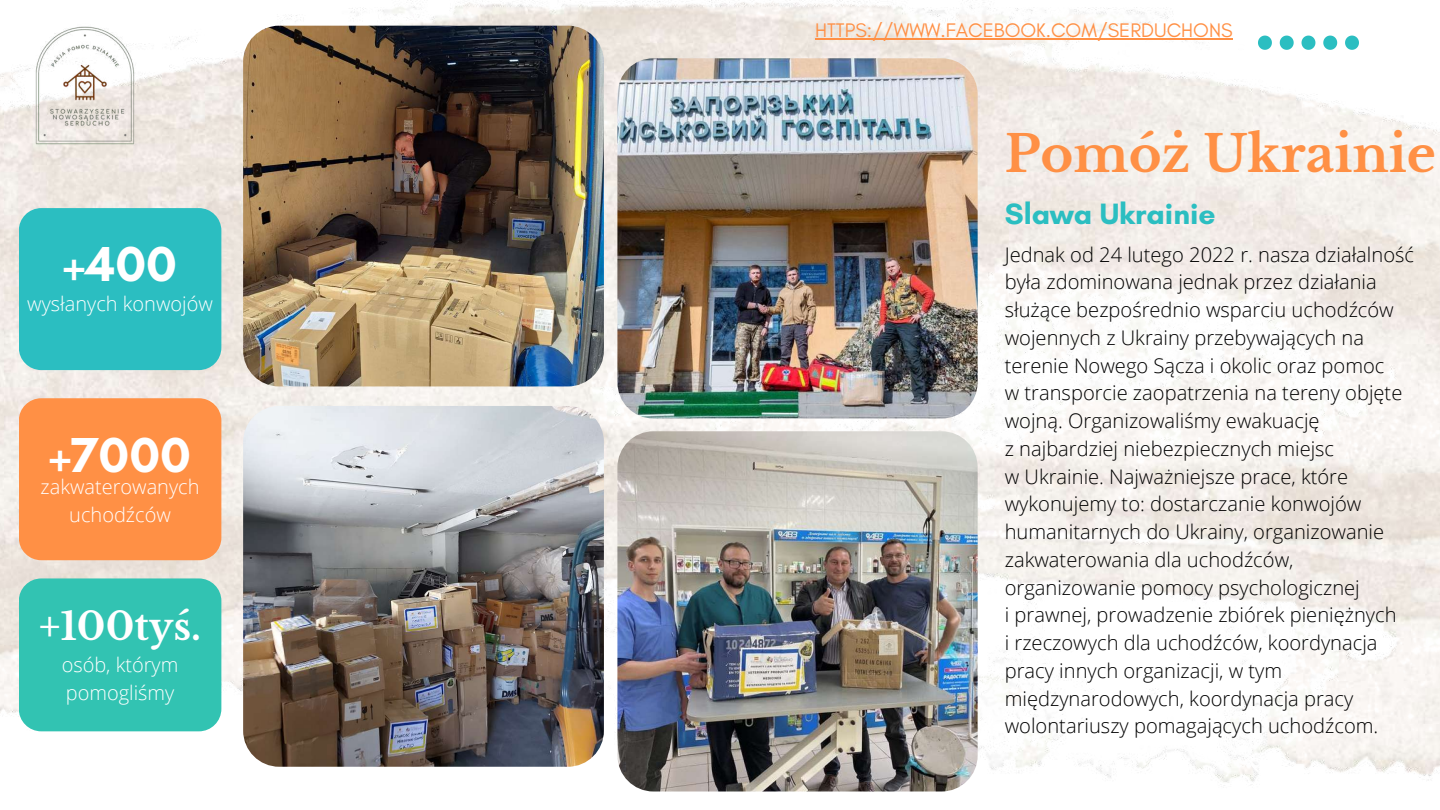
<style>
.page{position:relative;width:1440px;height:810px;background:#fff}
.page>*{position:absolute;margin:0;border:0;box-sizing:border-box;transform-origin:0 0}
.t1{font:700 50px "Libre Baskerville";color:#ff9045}
.t2{font:700 50px "Glacial Indifference";color:#fff}
.t3{font:700 38px "Libre Baskerville";color:#fff}
.t4{font:700 30px "Glacial Indifference";color:#2bbec1}
.t5{font:300 20.1px/27.8px "Open Sans";color:#000}
.t6{font:300 20px/27.8px "Open Sans";color:#fff;text-align:center}
.t7{font:20px "Glacial Indifference";color:#ff9045}
</style>
<div class="page">
<img style="left:0;top:0;width:1440px;height:786px">
<svg style="left:1258px;top:36px;width:14px;height:14px"></svg>
<svg style="left:1280px;top:36px;width:14px;height:14px"></svg>
<svg style="left:1302px;top:36px;width:13px;height:14px"></svg>
<svg style="left:1323px;top:36px;width:14px;height:14px"></svg>
<svg style="left:1345px;top:36px;width:14px;height:14px"></svg>
<img style="left:0;top:0;width:170px;height:170px">
<img style="left:617px;top:58px;width:361px;height:361px;border-radius:36px">
<img style="left:617px;top:431px;width:361px;height:361px;border-radius:36px">
<img style="left:243px;top:26px;width:361px;height:360px;border-radius:36px">
<img style="left:243px;top:406px;width:361px;height:361px;border-radius:36px">
<div style="left:19px;top:208px;width:202px;height:162px;background:#2bbec1;border-radius:23px"></div>
<div style="left:19px;top:398px;width:202px;height:162px;background:#ff9045;border-radius:23px"></div>
<div style="left:19px;top:578px;width:202px;height:153px;background:#32c3b2;border-radius:23px"></div>
<hr style="left:815px;top:38px;width:418px;height:2px;background:#ff9045">
<h1 class="t2" style="left:63px;top:234px;width:115px">+400</h1>
<p class="t6" style="left:27px;top:289px;width:187px">wysłanych konwojów</p>
<h1 class="t2" style="left:49px;top:424px;width:143px">+7000</h1>
<p class="t6" style="left:41px;top:472px;width:160px">zakwaterowanych uchodźców</p>
<h2 class="t3" style="left:39px;top:603px;width:163px">+100tyś.</h2>
<p class="t6" style="left:62px;top:651px;width:118px;text-align:left">osób, którym pomogliśmy</p>
<p class="t7" style="left:815px;top:18px;width:419px">HTTPS://WWW.FACEBOOK.COM/SERDUCHONS</p>
<h1 class="t1" style="left:1005px;top:124px;width:433px">Pomóż Ukrainie</h1>
<h3 class="t4" style="left:1005px;top:195px;width:212px">Slawa Ukrainie</h3>
<p class="t5" style="left:1005px;top:240px;width:411px">Jednak od 24 lutego 2022 r. nasza działalność była zdominowana jednak przez działania służące bezpośrednio wsparciu uchodźców wojennych z Ukrainy przebywających na terenie Nowego Sącza i okolic oraz pomoc<br>w transporcie zaopatrzenia na tereny objęte wojną. Organizowaliśmy ewakuację<br>z najbardziej niebezpiecznych miejsc<br>w Ukrainie. Najważniejsze prace, które wykonujemy to: dostarczanie konwojów humanitarnych do Ukrainy, organizowanie zakwaterowania dla uchodźców, organizowanie pomocy psychologicznej<br>i prawnej, prowadzenie zbiórek pieniężnych<br>i rzeczowych dla uchodźców, koordynacja pracy innych organizacji, w tym międzynarodowych, koordynacja pracy wolontariuszy pomagających uchodźcom.</p>
</div>
